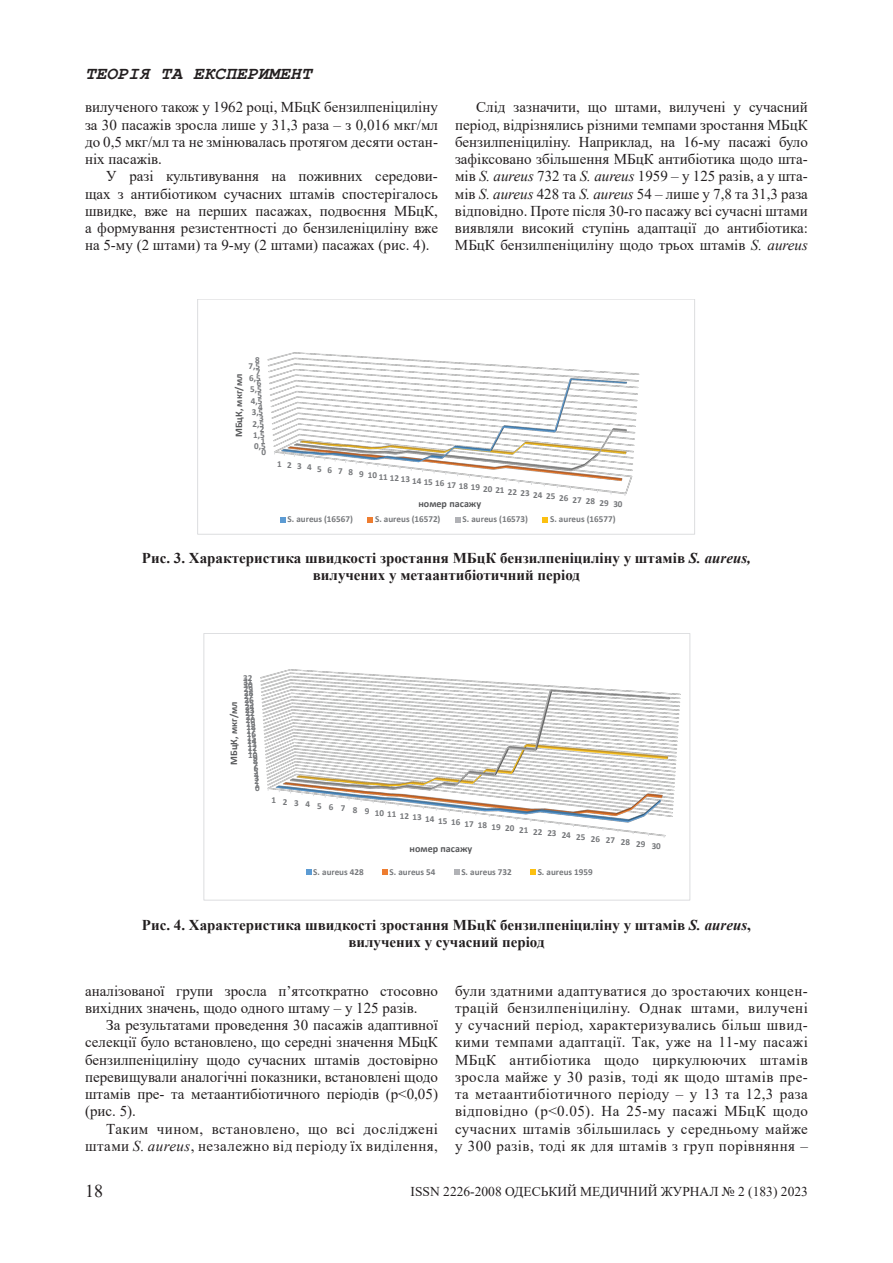
<style>
.page{position:relative;width:893px;height:1263px;background:#fff}
.page>*{position:absolute;margin:0;border:0;box-sizing:border-box;transform-origin:0 0}
.t1{font:italic 700 18px "Courier New";color:#231f20}
.t2{font:18px "Times New Roman";color:#231f20}
.t3{font:15px/17.2px "Times New Roman";color:#231f20;text-align:justify}
.t4{font:700 15px/16.5px "Times New Roman";color:#231f20;text-align:center}
.t5{font:15px/17.2px "Times New Roman";letter-spacing:.03em;color:#231f20;text-align:right}
.t6{font:13.5px "Times New Roman";color:#231f20}
.t7{font:700 10.05px "Calibri";color:#57585a}
.t8{font:700 9.15px "Calibri";color:#76787b}
.s1{font-style:italic}
</style>
<div class="page">
<img style="left:267px;top:352px;width:373px;height:144px">
<svg style="left:280px;top:517px;width:5px;height:5px"></svg>
<svg style="left:368px;top:517px;width:5px;height:5px"></svg>
<svg style="left:455px;top:517px;width:5px;height:5px"></svg>
<svg style="left:543px;top:517px;width:5px;height:5px"></svg>
<div style="left:197px;top:299px;width:498px;height:236px;border:1px solid #dcdddf"></div>
<img style="left:260px;top:669px;width:421px;height:169px">
<svg style="left:306px;top:870px;width:5px;height:5px"></svg>
<svg style="left:382px;top:870px;width:5px;height:5px"></svg>
<svg style="left:454px;top:870px;width:5px;height:5px"></svg>
<svg style="left:530px;top:870px;width:5px;height:5px"></svg>
<div style="left:203px;top:633px;width:487px;height:267px;border:1px solid #dcdddf"></div>
<p class="t1" style="left:85px;top:61px;width:228px">ТЕОРІЯ ТА ЕКСПЕРИМЕНТ</p>
<p class="t3" style="left:85px;top:98px;width:354px">вилученого також у 1962 році, МБцК бензилпеніциліну за 30 пасажів зросла лише у 31,3 раза – з 0,016 мкг/мл до 0,5 мкг/мл та не змінювалась протягом десяти остан&shy;ніх пасажів.</p>
<p class="t3" style="left:85px;top:167px;width:354px;text-indent:21px">У разі культивування на поживних середови&shy;щах з антибіотиком сучасних штамів спостерігалось швидке, вже на перших пасажах, подвоєння МБцК, а формування резистентності до бензиленіциліну вже на 5-му (2 штами) та 9-му (2 штами) пасажах (рис. 4).</p>
<p class="t3" style="left:455px;top:98px;width:354px;text-indent:21px">Слід зазначити, що штами, вилучені у сучасний період, відрізнялись різними темпами зростання МБцК бензилпеніциліну. Наприклад, на 16-му пасажі було зафіксовано збільшення МБцК антибіотика щодо шта&shy;мів <span class="s1">S. aureus</span> 732 та <span class="s1">S. aureus</span> 1959 – у 125 разів, а у шта&shy;мів <span class="s1">S. aureus</span> 428 та <span class="s1">S. aureus</span> 54 – лише у 7,8 та 31,3 раза відповідно. Проте після 30-го пасажу всі сучасні штами виявляли високий ступінь адаптації до антибіотика:<br>МБцК бензилпеніциліну щодо трьох штамів <span class="s1">S. aureus</span></p>
<p class="t8" style="left:255px;top:354px;width:6px">8</p>
<p class="t8" style="left:248px;top:360px;width:13px">7,5</p>
<p class="t8" style="left:256px;top:366px;width:6px">7</p>
<p class="t7" style="left:232px;top:437px;width:65px;rotate:-90deg">МБцК, мкг/мл</p>
<p class="t8" style="left:249px;top:372px;width:13px">6,5</p>
<p class="t8" style="left:257px;top:377px;width:6px">6</p>
<p class="t8" style="left:250px;top:383px;width:13px">5,5</p>
<p class="t8" style="left:257px;top:389px;width:6px">5</p>
<p class="t8" style="left:251px;top:395px;width:13px">4,5</p>
<p class="t8" style="left:258px;top:401px;width:6px">4</p>
<p class="t8" style="left:252px;top:406px;width:13px">3,5</p>
<p class="t8" style="left:259px;top:412px;width:6px">3</p>
<p class="t8" style="left:252px;top:418px;width:13px">2,5</p>
<p class="t8" style="left:260px;top:423px;width:6px">2</p>
<p class="t8" style="left:253px;top:429px;width:13px">1,5</p>
<p class="t8" style="left:261px;top:435px;width:6px">1</p>
<p class="t8" style="left:254px;top:440px;width:13px">0,5</p>
<p class="t8" style="left:261px;top:446px;width:6px">0</p>
<p class="t8" style="left:277px;top:480px;width:347px">1 2 3 4 5 6 7 8 9 101112131415161718192021 22 23 24 25 26 27 28 29 30</p>
<p class="t7" style="left:418px;top:497px;width:64px">номер пасажу</p>
<p class="t8" style="left:287px;top:513px;width:67px">S. aureus (16567)</p>
<p class="t8" style="left:375px;top:513px;width:67px">S. aureus (16572)</p>
<p class="t8" style="left:463px;top:513px;width:67px">S. aureus (16573)</p>
<p class="t8" style="left:550px;top:513px;width:67px">S. aureus (16577)</p>
<p class="t4" style="left:142px;top:549px;width:610px">Рис. 3. Характеристика швидкості зростання МБцК бензилпеніциліну у штамів <span class="s1">S. aureus, </span>вилучених у метаантибіотичний період</p>
<p class="t8" style="left:243px;top:720px;width:18px">01234567891 01 11 21 31 41 51 61 71 81 92 02 12 22 32 42 52 62 72 82 93 03 13 2</p>
<p class="t7" style="left:228px;top:765px;width:65px;rotate:-90deg">МБцК, мкг/мл</p>
<p class="t8" style="left:271px;top:819px;width:391px">1 2 3 4 5 6 7 8 9 101112131415161718192021 22 23 24 25 26 27 28 29 30</p>
<p class="t7" style="left:410px;top:842px;width:64px">номер пасажу</p>
<p class="t8" style="left:313px;top:866px;width:52px">S. aureus 428</p>
<p class="t8" style="left:390px;top:866px;width:47px">S. aureus 54</p>
<p class="t8" style="left:461px;top:866px;width:52px">S. aureus 732</p>
<p class="t8" style="left:538px;top:866px;width:57px">S. aureus 1959</p>
<p class="t4" style="left:142px;top:917px;width:610px">Рис. 4. Характеристика швидкості зростання МБцК бензилпеніциліну у штамів <span class="s1">S. aureus</span>, вилучених у сучасний період</p>
<p class="t3" style="left:85px;top:981px;width:354px">аналізованої групи зросла п’ятсоткратно стосовно вихідних значень, щодо одного штаму – у 125 разів.</p>
<p class="t3" style="left:85px;top:1016px;width:354px;text-indent:21px">За результатами проведення 30 пасажів адаптивної селекції було встановлено, що середні значення МБцК бензилпеніциліну щодо сучасних штамів достовірно перевищували аналогічні показники, встановлені щодо штамів пре- та метаантибіотичного періодів (p&lt;0,05) (рис. 5).</p>
<p class="t5" style="left:85px;top:1119px;width:354px">Таким чином, встановлено, що всі досліджені штами <span class="s1">S. aureus</span>, незалежно від періоду їх виділення,</p>
<p class="t3" style="left:455px;top:981px;width:354px">були здатними адаптуватися до зростаючих концен&shy;трацій бензилпеніциліну. Однак штами, вилучені у сучасний період, характеризувались більш швид&shy;кими темпами адаптації. Так, уже на 11-му пасажі МБцК антибіотика щодо циркулюючих штамів зросла майже у 30 разів, тоді як щодо штамів пре&shy;та метаантибіотичного періоду – у 13 та 12,3 раза відповідно (p&lt;0.05). На 25-му пасажі МБцК щодо сучасних штамів збільшилась у середньому майже у 300 разів, тоді як для штамів з груп порівняння –</p>
<p class="t2" style="left:85px;top:1178px;width:19px">18</p>
<p class="t6" style="left:411px;top:1182px;width:399px">ISSN 2226-2008 ОДЕСЬКИЙ МЕДИЧНИЙ ЖУРНАЛ № 2 (183) 2023</p>
</div>
